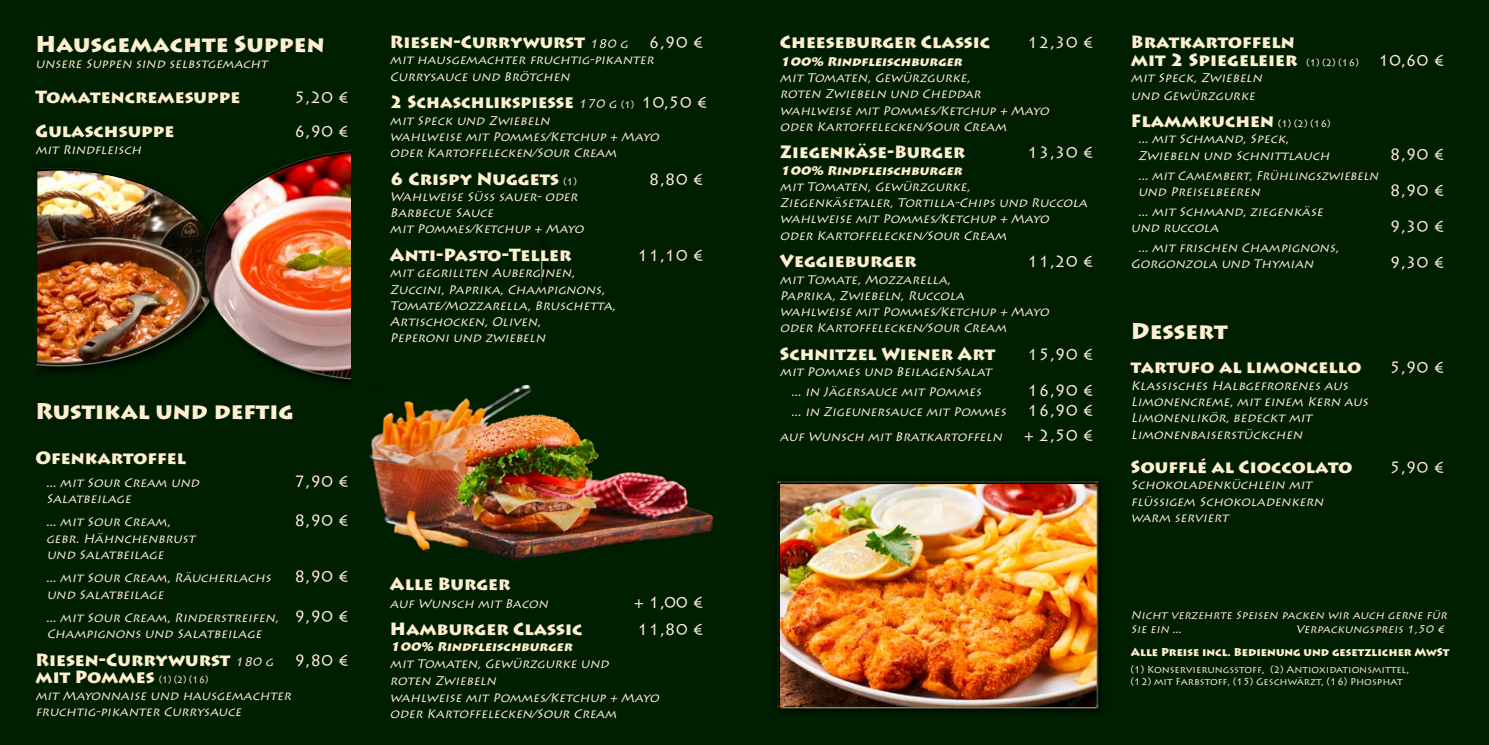
<style>
.page{position:relative;width:1489px;height:745px;background:#fff}
.page>*{position:absolute;margin:0;border:0;box-sizing:border-box;transform-origin:0 0}
.t1{font:900 22.5px "Lithos Pro";color:#ffefd1}
.t2{font:900 17.5px/17.5px "Lithos Pro";color:#ffefd1}
.t3{font:900 17.5px "Lithos Pro";color:#ffefd1;scale:.94 1}
.t4{font:16.25px "Lithos Pro";color:#ffefd1}
.t5{font:italic 12.5px/16.2px "Lithos Pro";color:#ffefd1}
.t6{font:italic 900 12.5px "Lithos Pro";color:#ffefd1}
.t7{font:italic 11.25px/13.8px "Lithos Pro";color:#ffefd1}
.t8{font:900 11.25px "Lithos Pro";color:#ffefd1}
.t9{font:10px/12px "Lithos Pro";color:#ffefd1}
.t10{font:10px "Lithos Pro";color:#ffefd1;scale:.94 1}
.s1{font-style:normal;font-size:16.25px}
.s2{font-weight:400;font-style:italic;font-size:12.5px}
.s3{font-weight:400;font-size:16.25px}
.s4{font-weight:900;font-size:17.5px}
.s5{font-weight:400;font-size:10px}
</style>
<div class="page">
<div style="left:0;top:0;width:755px;height:744px;background:#001e00"></div>
<div style="left:733px;top:0;width:755px;height:744px;background:#001e00"></div>
<div style="left:0;top:164px;width:230px;height:212px;background:#000;opacity:.75"></div>
<div style="left:0;top:169px;width:223px;height:199px;background:#000;opacity:.75"></div>
<div style="left:197px;top:145px;width:356px;height:246px;background:#000;opacity:.75"></div>
<div style="left:203px;top:151px;width:343px;height:231px;background:#000;opacity:.75"></div>
<div style="left:0;top:118px;width:35px;height:275px;background:#001e00"></div>
<div style="left:351px;top:112px;width:189px;height:276px;background:#001e00"></div>
<div style="left:770px;top:474px;width:336px;height:242px;background:#001800"></div>
<div style="left:777px;top:480px;width:324px;height:229px;background:#000;opacity:.75"></div>
<img style="left:361px;top:384px;width:353px;height:177px">
<h1 class="t1" style="left:35px;top:30px;width:291px">Hausgemachte Suppen</h1>
<p class="t5" style="left:35px;top:56px;width:236px">unsere Suppen sind selbstgemacht</p>
<h2 class="t2" style="left:35px;top:88px;width:206px">Tomatencremesuppe</h2>
<h3 class="t4" style="left:294px;top:88px;width:57px">5,20 €</h3>
<h2 class="t2" style="left:35px;top:123px;width:141px">Gulaschsuppe</h2>
<h3 class="t4" style="left:294px;top:122px;width:57px">6,90 €</h3>
<p class="t5" style="left:35px;top:141px;width:110px">mit Rindfleisch</p>
<h1 class="t1" style="left:35px;top:397px;width:260px">Rustikal und deftig</h1>
<h2 class="t2" style="left:35px;top:449px;width:152px">Ofenkartoffel</h2>
<p class="t5" style="left:46px;top:474px;width:157px">... mit Sour Cream und</p>
<h3 class="t4" style="left:294px;top:471px;width:57px">7,90 €</h3>
<p class="t5" style="left:46px;top:487px;width:128px;line-height:22.5px">Salatbeilage<br>... mit Sour Cream,</p>
<h3 class="t4" style="left:294px;top:510px;width:57px">8,90 €</h3>
<p class="t5" style="left:46px;top:530px;width:153px">gebr. Hähnchenbrust und Salatbeilage</p>
<p class="t5" style="left:46px;top:569px;width:229px">... mit Sour Cream, Räucherlachs</p>
<h3 class="t4" style="left:294px;top:566px;width:57px">8,90 €</h3>
<p class="t5" style="left:46px;top:583px;width:305px;line-height:22.5px">und Salatbeilage<br>... mit Sour Cream, Rinderstreifen, <span class="s1">9 , 9 0 €</span></p>
<p class="t5" style="left:47px;top:625px;width:219px">Champignons und Salatbeilage</p>
<h2 class="t2" style="left:35px;top:651px;width:315px">Riesen-Currywurst <span class="s2">180 g</span> <span class="s3">9,80 €</span></h2>
<p class="t10" style="left:35px;top:673px;width:185px"><span class="s4">mit Pommes</span> (1) (2) (16)</p>
<p class="t5" style="left:35px;top:686px;width:260px">mit Mayonnaise und hausgemachter fruchtig-pikanter Currysauce</p>
<h2 class="t2" style="left:390px;top:34px;width:315px">Riesen-Currywurst <span class="s2">180 g</span> <span class="s3">6,90 €</span></h2>
<p class="t5" style="left:390px;top:52px;width:268px">mit hausgemachter fruchtig-pikanter<br>Currysauce und Brötchen</p>
<h2 class="t3" style="left:390px;top:91px;width:340px">2 Schaschlikspieße <span class="s2">170 g</span> <span class="s5">(1)</span> <span class="s3">10,50 €</span></h2>
<p class="t5" style="left:390px;top:112px;width:273px">mit Speck und Zwiebeln<br>wahlweise mit Pommes/Ketchup + Mayo oder Kartoffelecken/Sour Cream</p>
<h2 class="t2" style="left:390px;top:170px;width:188px">6 Crispy Nuggets <span class="s5">(1)</span></h2>
<h3 class="t4" style="left:648px;top:169px;width:57px">8,80 €</h3>
<p class="t5" style="left:390px;top:188px;width:198px">Wahlweise Süß sauer- oder<br>Barbecue Sauce<br>mit Pommes/Ketchup + Mayo</p>
<h2 class="t2" style="left:390px;top:246px;width:183px">Anti-Pasto-Teller</h2>
<h3 class="t4" style="left:637px;top:246px;width:68px">11,10 €</h3>
<p class="t5" style="left:390px;top:265px;width:230px">mit gegrillten Auberginen,<br>Zuccini, Paprika, Champignons,<br>Tomate/Mozzarella, Bruschetta,<br>Artischocken, Oliven,<br>Peperoni und zwiebeln</p>
<h2 class="t2" style="left:390px;top:575px;width:122px">Alle Burger</h2>
<p class="t5" style="left:390px;top:595px;width:162px">auf Wunsch mit Bacon</p>
<h3 class="t4" style="left:634px;top:592px;width:71px">+ 1,00 €</h3>
<h2 class="t2" style="left:390px;top:620px;width:194px">Hamburger Classic</h2>
<h3 class="t4" style="left:637px;top:619px;width:68px">11,80 €</h3>
<p class="t6" style="left:390px;top:639px;width:186px">100% Rindfleischburger</p>
<p class="t5" style="left:390px;top:654px;width:223px;line-height:17.5px">mit Tomaten, Gewürzgurke und roten Zwiebeln</p>
<p class="t5" style="left:390px;top:688px;width:273px">wahlweise mit Pommes/Ketchup + Mayo oder Kartoffelecken/Sour Cream</p>
<h2 class="t2" style="left:780px;top:34px;width:212px">Cheeseburger Classic</h2>
<h3 class="t4" style="left:1027px;top:33px;width:68px">12,30 €</h3>
<p class="t6" style="left:780px;top:54px;width:186px">100% Rindfleischburger</p>
<p class="t5" style="left:780px;top:70px;width:273px">mit Tomaten, Gewürzgurke,<br>roten Zwiebeln und Cheddar wahlweise mit Pommes/Ketchup + Mayo oder Kartoffelecken/Sour Cream</p>
<h2 class="t2" style="left:780px;top:144px;width:186px">Ziegenkäse-Burger</h2>
<h3 class="t4" style="left:1027px;top:143px;width:68px">13,30 €</h3>
<p class="t6" style="left:780px;top:162px;width:186px">100% Rindfleischburger</p>
<p class="t5" style="left:780px;top:178px;width:311px">mit Tomaten, Gewürzgurke, Ziegenkäsetaler, Tortilla-Chips und Ruccola wahlweise mit Pommes/Ketchup + Mayo oder Kartoffelecken/Sour Cream</p>
<h2 class="t2" style="left:780px;top:252px;width:138px">Veggieburger</h2>
<h3 class="t4" style="left:1027px;top:252px;width:68px">11,20 €</h3>
<p class="t5" style="left:780px;top:271px;width:273px">mit Tomate, Mozzarella,<br>Paprika, Zwiebeln, Ruccola<br>wahlweise mit Pommes/Ketchup + Mayo oder Kartoffelecken/Sour Cream</p>
<h2 class="t2" style="left:780px;top:345px;width:217px">Schnitzel Wiener Art</h2>
<h3 class="t4" style="left:1027px;top:344px;width:68px">15,90 €</h3>
<p class="t5" style="left:780px;top:361px;width:216px;line-height:20px;text-align:center">mit Pommes und BeilagenSalat ... in Jägersauce mit Pommes</p>
<h3 class="t4" style="left:1027px;top:381px;width:68px">16,90 €</h3>
<p class="t5" style="left:780px;top:399px;width:315px;line-height:25px;text-align:right">... in Zigeunersauce mit Pommes <span class="s1">1 6 , 9 0 € </span>auf Wunsch mit Bratkartoffeln <span class="s1">+ 2 , 5 0 €</span></p>
<h2 class="t2" style="left:1130px;top:34px;width:315px">Bratkartoffeln<br>mit 2 Spiegeleier <span class="s5">(1) (2) (16)</span> <span class="s3">10,60 €</span></h2>
<p class="t5" style="left:1130px;top:69px;width:135px;line-height:17.5px">mit Speck, Zwiebeln und Gewürzgurke</p>
<h2 class="t2" style="left:1130px;top:112px;width:201px">Flammkuchen <span class="s5">(1) (2) (16)</span></h2>
<p class="t5" style="left:1137px;top:131px;width:196px">... mit Schmand, Speck,<br>Zwiebeln und Schnittlauch</p>
<h3 class="t4" style="left:1389px;top:144px;width:57px">8,90 €</h3>
<p class="t5" style="left:1137px;top:167px;width:244px">... mit Camembert, Frühlingszwiebeln und Preiselbeeren</p>
<p class="t5" style="left:1130px;top:203px;width:196px;text-indent:7px">... mit Schmand, ziegenkäse und ruccola</p>
<p class="t5" style="left:1130px;top:240px;width:212px;text-indent:7px">... mit frischen Champignons,<br>Gorgonzola und Thymian</p>
<h3 class="t4" style="left:1389px;top:181px;width:57px">8,90 €</h3>
<h3 class="t4" style="left:1389px;top:217px;width:57px">9,30 €</h3>
<h3 class="t4" style="left:1389px;top:253px;width:57px">9,30 €</h3>
<h1 class="t1" style="left:1130px;top:317px;width:98px">Dessert</h1>
<h2 class="t2" style="left:1130px;top:359px;width:232px">tartufo al limoncello</h2>
<h3 class="t4" style="left:1389px;top:358px;width:57px">5,90 €</h3>
<p class="t5" style="left:1130px;top:377px;width:241px">Klassisches Halbgefrorenes aus<br>Limonencreme, mit einem Kern aus<br>Limonenlikör, bedeckt mit<br>Limonenbaiserstückchen</p>
<h2 class="t2" style="left:1130px;top:458px;width:223px">Soufflé al Cioccolato</h2>
<h3 class="t4" style="left:1389px;top:458px;width:57px">5,90 €</h3>
<p class="t5" style="left:1130px;top:477px;width:197px">Schokoladenküchlein mit flüssigem Schokoladenkern warm serviert</p>
<p class="t7" style="left:1130px;top:608px;width:320px">Nicht verzehrte Speisen packen wir auch gerne für<br>Sie ein ...</p>
<p class="t7" style="left:1295px;top:622px;width:153px">Verpackungspreis 1,50 €</p>
<p class="t8" style="left:1130px;top:644px;width:320px">Alle Preise incl. Bedienung und gesetzlicher MwSt</p>
<p class="t9" style="left:1130px;top:663px;width:280px">(1) Konservierungsstoff, (2) Antioxidationsmittel, (12) mit Farbstoff, (15) Geschwärzt, (16) Phosphat</p>
</div>
